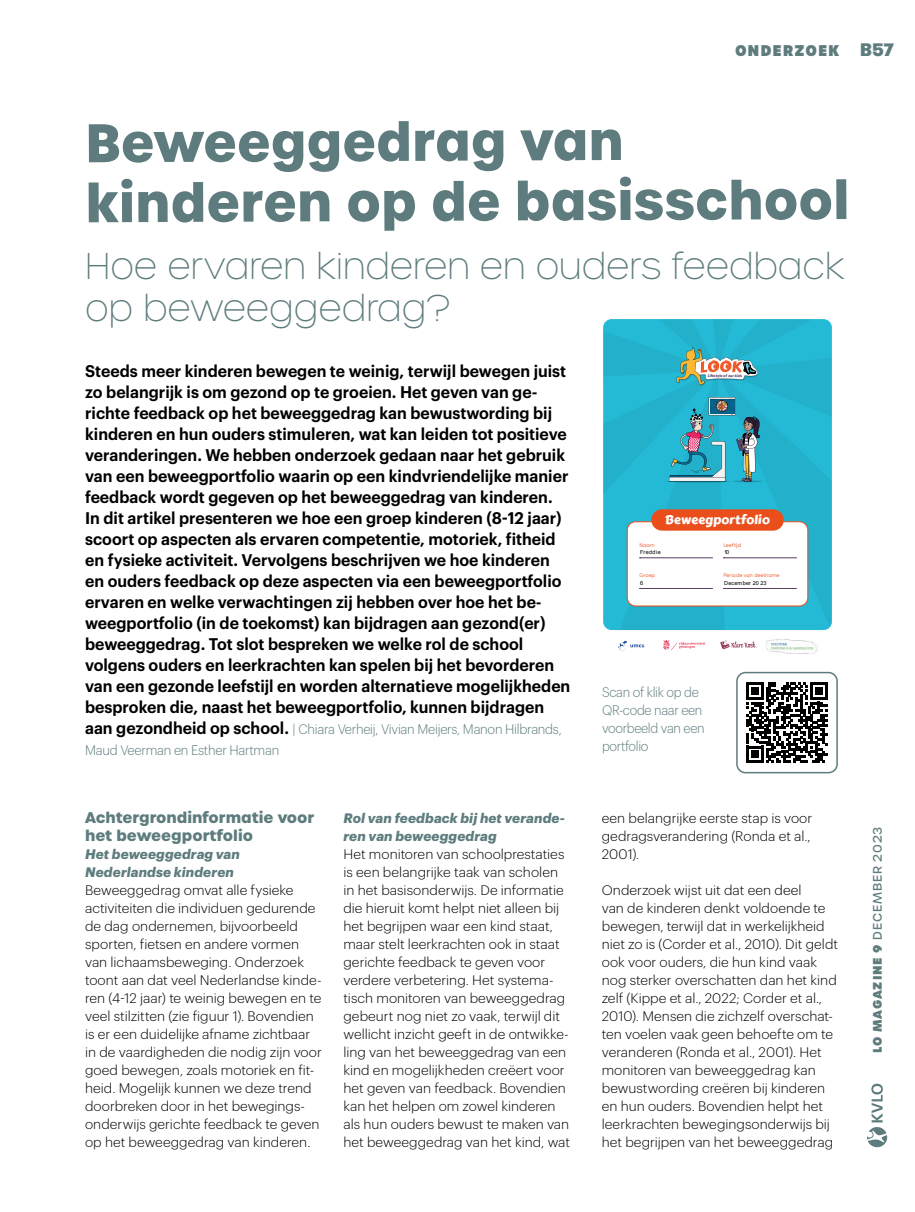
<style>
.page{position:relative;width:915px;height:1212px;background:#fff}
.page>*{position:absolute;margin:0;border:0;box-sizing:border-box;transform-origin:0 0}
.t1{font:700 52.5px/59.4px "Urbane";letter-spacing:-.01em;color:#5e7c7e}
.t2{font:100 36px/42px "Urbane";letter-spacing:-.005em;color:#5e7c7e}
.t3{font:600 16.5px/21px "Graphik";color:#000;scale:.96 1}
.t4{font:700 15px/18px "Urbane";color:#5e7c7e}
.t5{font:800 15px "Urbane";letter-spacing:.06em;color:#5e7c7e}
.t6{font:300 13.5px/18px "Graphik";letter-spacing:.005em;color:#000}
.t7{font:300 13.5px/21px "Graphik";letter-spacing:-.02em;color:#5e7c7e;scale:.96 1}
.t8{font:italic 700 13.5px/18px "Graphik";letter-spacing:.01em;color:#5e7c7e}
.t9{font:300 13.5px/18px "Graphik";letter-spacing:-.02em;color:#5e7c7e;scale:.95 1}
.t10{font:12.6px "Carter One";color:#fff}
.t11{font:500 12px "Urbane";letter-spacing:.075em;color:#5e7c7e}
.t12{font:300 5.55px "Sofia Pro Soft";color:#e94e1b}
.t13{font:5.55px "Arial";letter-spacing:.01em;color:#000}
.t14{font:5.55px "Arial";letter-spacing:.085em;color:#000}
.t15{font:3.6px "Carter One";color:#5b4570}
.s1{font-family:"GT Walsheim Pro";font-weight:900;font-size:18px}
.s2{font-weight:600;font-size:16.5px;color:#000}
.s3{font-weight:800}
</style>
<div class="page">
<svg style="left:867px;top:1084px;width:19px;height:63px"></svg>
<div style="left:603px;top:319px;width:228px;height:311px;background:#23b5d0"></div>
<hr style="left:666px;top:480px;width:63px;height:3px;background:#020203;border-radius:50%">
<img style="left:668px;top:397px;width:92px;height:85px">
<img style="left:766px;top:639px;width:52px;height:14px">
<svg style="left:663px;top:640px;width:42px;height:10px"></svg>
<svg style="left:630px;top:644px;width:14px;height:3px"></svg>
<img style="left:618px;top:640px;width:9px;height:12px">
<svg style="left:720px;top:640px;width:36px;height:9px"></svg>
<div style="left:627px;top:522px;width:180px;height:84px;background:#fff;border-radius:8px"></div>
<div style="left:626px;top:521px;width:181px;height:85px;border:1px solid #e94e1b;border-radius:8px"></div>
<svg style="left:639px;top:558px;width:73px;height:1px"></svg>
<svg style="left:639px;top:588px;width:73px;height:1px"></svg>
<svg style="left:723px;top:558px;width:73px;height:1px"></svg>
<svg style="left:723px;top:588px;width:73px;height:1px"></svg>
<div style="left:651px;top:509px;width:132px;height:22px;background:#e94e1b;border-radius:11px"></div>
<svg style="left:746px;top:682px;width:81px;height:81px"></svg>
<div style="left:736px;top:672px;width:101px;height:101px;border:2px solid #5e7c7e;border-radius:9px"></div>
<svg style="left:676px;top:347px;width:82px;height:39px;background:#79b1ad"></svg>
<p class="t5" style="left:734px;top:40px;width:160px">ONDERZOEK <span class="s1">B57</span></p>
<h1 class="t1" style="left:85px;top:113px;width:765px">Beweeggedrag van kinderen op de basisschool</h1>
<h2 class="t2" style="left:85px;top:245px;width:761px">Hoe ervaren kinderen en ouders feedback op beweeggedrag?</h2>
<p class="t3" style="left:85px;top:359px;width:507px">Steeds meer kinderen bewegen te weinig, terwijl bewegen juist zo belangrijk is om gezond op te groeien. Het geven van ge&shy;richte feedback op het beweeggedrag kan bewustwording bij kinderen en hun ouders stimuleren, wat kan leiden tot positieve veranderingen. We hebben onderzoek gedaan naar het gebruik van een beweegportfolio waarin op een kindvriendelijke manier feedback wordt gegeven op het beweeggedrag van kinderen.<br>In dit artikel presenteren we hoe een groep kinderen (8-12 jaar) scoort op aspecten als ervaren competentie, motoriek, fitheid en fysieke activiteit. Vervolgens beschrijven we hoe kinderen en ouders feedback op deze aspecten via een beweegportfolio ervaren en welke verwachtingen zij hebben over hoe het be&shy;weegportfolio (in de toekomst) kan bijdragen aan gezond(er) beweeggedrag. Tot slot bespreken we welke rol de school volgens ouders en leerkrachten kan spelen bij het bevorderen van een gezonde leefstijl en worden alternatieve mogelijkheden besproken die, naast het beweegportfolio, kunnen bijdragen</p>
<p class="t7" style="left:85px;top:717px;width:497px"><span class="s2">aan gezondheid op school.</span> | Chiara Verheij, Vivian Meijers, Manon Hilbrands,<br>Maud Veerman en Esther Hartman</p>
<p class="t4" style="left:85px;top:809px;width:231px">Achtergrondinformatie voor het beweegportfolio</p>
<p class="t8" style="left:85px;top:844px;width:156px">Het beweeggedrag van<br>Nederlandse kinderen</p>
<p class="t6" style="left:85px;top:880px;width:238px">Beweeggedrag omvat alle fysieke activiteiten die individuen gedurende de dag ondernemen, bijvoorbeeld sporten, fietsen en andere vormen van lichaamsbeweging. Onderzoek toont aan dat veel Nederlandse kinde&shy;ren (4-12 jaar) te weinig bewegen en te veel stilzitten (zie figuur 1). Bovendien is er een duidelijke afname zichtbaar in de vaardigheden die nodig zijn voor goed bewegen, zoals motoriek en fit&shy;heid. Mogelijk kunnen we deze trend doorbreken door in het bewegings&shy;onderwijs gerichte feedback te geven op het beweeggedrag van kinderen.</p>
<p class="t8" style="left:343px;top:808px;width:223px">Rol van feedback bij het verande&shy;ren van beweeggedrag</p>
<p class="t6" style="left:343px;top:844px;width:228px">Het monitoren van schoolprestaties is een belangrijke taak van scholen in het basisonderwijs. De informatie die hieruit komt helpt niet alleen bij het begrijpen waar een kind staat, maar stelt leerkrachten ook in staat gerichte feedback te geven voor verdere verbetering. Het systema&shy;tisch monitoren van beweeggedrag gebeurt nog niet zo vaak, terwijl dit wellicht inzicht geeft in de ontwikke&shy;ling van het beweeggedrag van een kind en mogelijkheden creëert voor het geven van feedback. Bovendien kan het helpen om zowel kinderen als hun ouders bewust te maken van het beweeggedrag van het kind, wat</p>
<p class="t15" style="left:720px;top:373px;width:7px">eo</p>
<p class="t10" style="left:664px;top:510px;width:106px">Beweegportfolio</p>
<p class="t12" style="left:639px;top:541px;width:17px">Naam</p>
<p class="t12" style="left:639px;top:572px;width:17px">Groep</p>
<p class="t14" style="left:640px;top:549px;width:22px">Freddie</p>
<p class="t13" style="left:640px;top:579px;width:5px">6</p>
<p class="t12" style="left:723px;top:541px;width:19px">Leeftijd</p>
<p class="t12" style="left:723px;top:572px;width:58px">Periode van deelname</p>
<p class="t13" style="left:724px;top:549px;width:6px">10</p>
<p class="t13" style="left:724px;top:579px;width:44px">December 20 23</p>
<p class="t9" style="left:602px;top:682px;width:109px">Scan of klik op de<br>QR-code naar een voorbeeld van een portfolio</p>
<p class="t6" style="left:601px;top:808px;width:212px;text-align:justify">een belangrijke eerste stap is voor gedragsverandering (Ronda et al., 2001).</p>
<p class="t6" style="left:601px;top:880px;width:238px">Onderzoek wijst uit dat een deel<br>van de kinderen denkt voldoende te bewegen, terwijl dat in werkelijkheid niet zo is (Corder et al., 2010). Dit geldt ook voor ouders, die hun kind vaak nog sterker overschatten dan het kind zelf (Kippe et al., 2022; Corder et al., 2010). Mensen die zichzelf overschat&shy;ten voelen vaak geen behoefte om te veranderen (Ronda et al., 2001). Het monitoren van beweeggedrag kan bewustwording creëren bij kinderen en hun ouders. Bovendien helpt het leerkrachten bewegingsonderwijs bij het begrijpen van het beweeggedrag</p>
<p class="t11" style="left:869px;top:1053px;width:228px;rotate:-90deg"><span class="s3">LO MAGAZINE 9</span> DECEMBER 2023</p>
</div>
